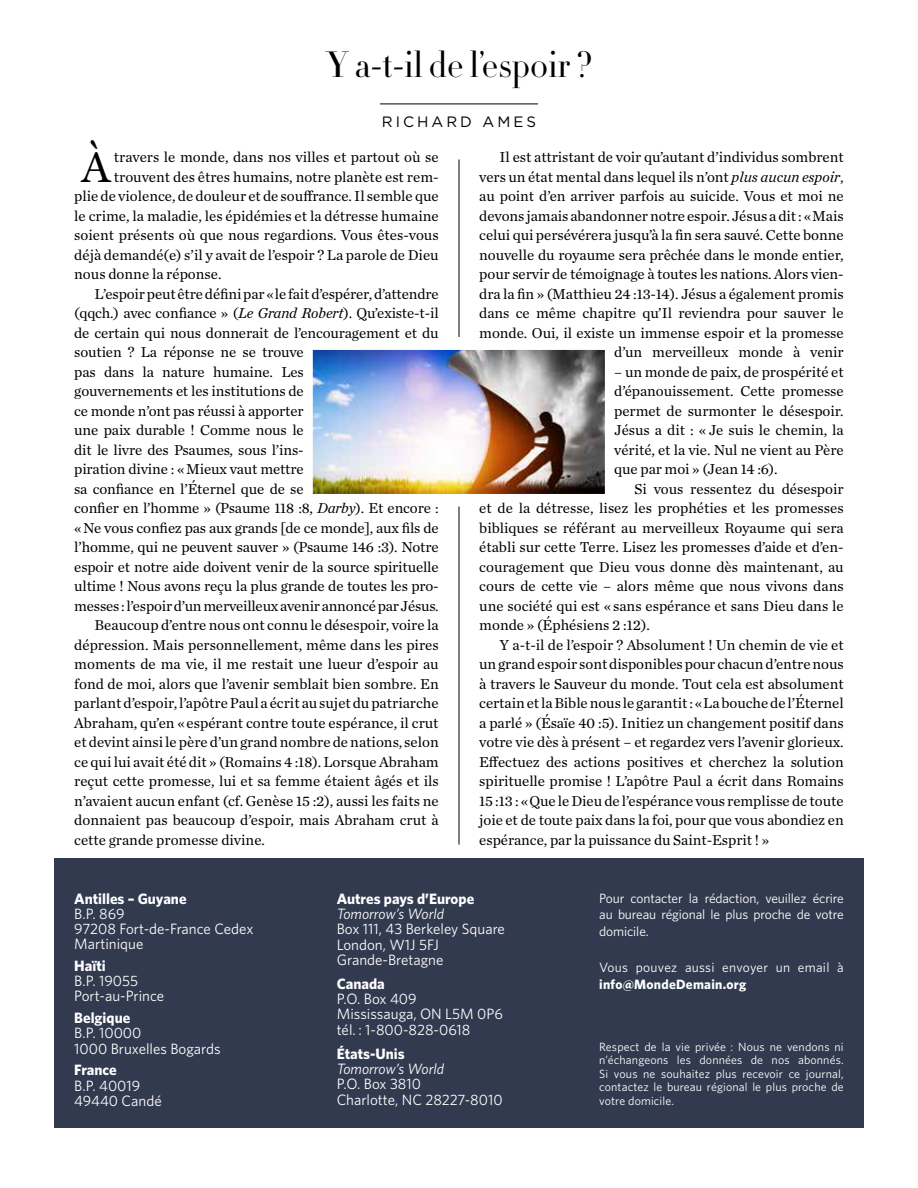
<style>
.page{position:relative;width:918px;height:1188px;background:#fff}
.page>*{position:absolute;margin:0;border:0;box-sizing:border-box;transform-origin:0 0}
.t1{font:44.7px "Chronicle Text G1";color:#000}
.t2{font:300 36px "HTF Didot L24";color:#000}
.t3{font:15px/19.5px "Chronicle Text G1";letter-spacing:-.005em;color:#000;text-align:justify}
.t4{font:15px/15.1px "Whitney";color:#fff}
.t5{font:700 15px "Whitney";color:#fff}
.t6{font:italic 15px "Whitney";color:#fff}
.t7{font:15px "Gotham";letter-spacing:.2em;color:#000}
.t8{font:13.5px/16.5px "Whitney";letter-spacing:-.01em;color:#fff;text-align:justify}
.t9{font:13.5px "Whitney";letter-spacing:.02em;color:#fff}
.t10{font:700 13.5px "Whitney";letter-spacing:.02em;color:#fff}
.t11{font:12px/13.5px "Whitney";letter-spacing:.01em;color:#fff;text-align:justify}
.s1{font-style:italic}
</style>
<div class="page">
<div style="left:54px;top:858px;width:810px;height:270px;background:#323a4f"></div>
<hr style="left:380px;top:104px;width:158px;height:1px;background:#000">
<hr style="left:459px;top:507px;width:1px;height:338px;background:#000">
<hr style="left:459px;top:160px;width:1px;height:177px;background:#000">
<img style="left:313px;top:350px;width:291px;height:143px">
<h2 class="t2" style="left:326px;top:38px;width:268px">Y a-t-il de l’espoir ?</h2>
<p class="t7" style="left:382px;top:112px;width:156px">RICHARD AMES</p>
<h1 class="t1" style="left:82px;top:133px;width:31px">À</h1>
<p class="t3" style="left:114px;top:146px;width:326px">travers le monde, dans nos villes et partout où se</p>
<p class="t3" style="left:114px;top:166px;width:326px">trouvent des êtres humains, notre planète est rem-</p>
<p class="t3" style="left:74px;top:185px;width:366px">plie de violence, de douleur et de souffrance. Il semble que</p>
<p class="t3" style="left:74px;top:205px;width:366px">le crime, la maladie, les épidémies et la détresse humaine</p>
<p class="t3" style="left:74px;top:224px;width:366px">soient présents où que nous regardions. Vous êtes-vous</p>
<p class="t3" style="left:74px;top:244px;width:366px">déjà demandé(e) s’il y avait de l’espoir ? La parole de Dieu</p>
<p class="t3" style="left:74px;top:263px;width:149px">nous donne la réponse.</p>
<p class="t3" style="left:95px;top:283px;width:346px">L’espoir peut être défini par «le fait d’espérer, d’attendre</p>
<p class="t3" style="left:74px;top:302px;width:366px">(qqch.) avec confiance » (<span class="s1">Le Grand Robert</span>). Qu’existe-t-il</p>
<p class="t3" style="left:74px;top:322px;width:366px">de certain qui nous donnerait de l’encouragement et du</p>
<p class="t3" style="left:74px;top:341px;width:231px">soutien ? La réponse ne se trouve</p>
<p class="t3" style="left:74px;top:361px;width:231px">pas dans la nature humaine. Les</p>
<p class="t3" style="left:74px;top:380px;width:231px">gouvernements et les institutions de</p>
<p class="t3" style="left:74px;top:400px;width:231px">ce monde n’ont pas réussi à apporter</p>
<p class="t3" style="left:74px;top:419px;width:231px">une paix durable ! Comme nous le</p>
<p class="t3" style="left:74px;top:439px;width:231px">dit le livre des Psaumes, sous l’ins-</p>
<p class="t3" style="left:74px;top:458px;width:231px">piration divine : «Mieux vaut mettre</p>
<p class="t3" style="left:74px;top:478px;width:231px">sa confiance en l’Éternel que de se</p>
<p class="t3" style="left:74px;top:497px;width:366px">confier en l’homme » (Psaume 118 :8, <span class="s1">Darby</span>). Et encore :</p>
<p class="t3" style="left:74px;top:517px;width:366px">«Ne vous confiez pas aux grands [de ce monde], aux fils de</p>
<p class="t3" style="left:74px;top:536px;width:366px">l’homme, qui ne peuvent sauver » (Psaume 146 :3). Notre</p>
<p class="t3" style="left:74px;top:556px;width:366px">espoir et notre aide doivent venir de la source spirituelle</p>
<p class="t3" style="left:74px;top:575px;width:366px">ultime ! Nous avons reçu la plus grande de toutes les pro-</p>
<p class="t3" style="left:74px;top:595px;width:366px">messes : l’espoir d’un merveilleux avenir annoncé par Jésus.</p>
<p class="t3" style="left:95px;top:614px;width:346px">Beaucoup d’entre nous ont connu le désespoir, voire la</p>
<p class="t3" style="left:74px;top:634px;width:366px">dépression. Mais personnellement, même dans les pires</p>
<p class="t3" style="left:74px;top:653px;width:366px">moments de ma vie, il me restait une lueur d’espoir au</p>
<p class="t3" style="left:74px;top:673px;width:366px">fond de moi, alors que l’avenir semblait bien sombre. En</p>
<p class="t3" style="left:74px;top:692px;width:366px">parlant d’espoir, l’apôtre Paul a écrit au sujet du patriarche</p>
<p class="t3" style="left:74px;top:712px;width:366px">Abraham, qu’en «espérant contre toute espérance, il crut</p>
<p class="t3" style="left:74px;top:731px;width:366px">et devint ainsi le père d’un grand nombre de nations, selon</p>
<p class="t3" style="left:74px;top:751px;width:366px">ce qui lui avait été dit » (Romains 4 :18). Lorsque Abraham</p>
<p class="t3" style="left:74px;top:770px;width:366px">reçut cette promesse, lui et sa femme étaient âgés et ils</p>
<p class="t3" style="left:74px;top:790px;width:366px">n’avaient aucun enfant (cf. Genèse 15 :2), aussi les faits ne</p>
<p class="t3" style="left:74px;top:809px;width:366px">donnaient pas beaucoup d’espoir, mais Abraham crut à</p>
<p class="t3" style="left:74px;top:829px;width:192px">cette grande promesse divine.</p>
<p class="t3" style="left:479px;top:146px;width:366px;text-align:right">Il est attristant de voir qu’autant d’individus sombrent vers un état mental dans lequel ils n’ont <span class="s1">plus aucun espoir</span>, au point d’en arriver parfois au suicide. Vous et moi ne devons jamais abandonner notre espoir. Jésus a dit : «Mais celui qui persévérera jusqu’à la fin sera sauvé. Cette bonne nouvelle du royaume sera prêchée dans le monde entier, pour servir de témoignage à toutes les nations. Alors vien&shy;dra la fin » (Matthieu 24 :13-14). Jésus a également promis dans ce même chapitre qu’Il reviendra pour sauver le monde. Oui, il existe un immense espoir et la promesse d’un merveilleux monde à venir</p>
<p class="t3" style="left:614px;top:361px;width:231px">– un monde de paix, de prospérité et d’épanouissement. Cette promesse permet de surmonter le désespoir.<br>Jésus a dit : « Je suis le chemin, la vérité, et la vie. Nul ne vient au Père que par moi » (Jean 14 :6).</p>
<p class="t3" style="left:479px;top:478px;width:366px;text-indent:155px">Si vous ressentez du désespoir et de la détresse, lisez les prophéties et les promesses bibliques se référant au merveilleux Royaume qui sera établi sur cette Terre. Lisez les promesses d’aide et d’en&shy;couragement que Dieu vous donne dès maintenant, au cours de cette vie – alors même que nous vivons dans une société qui est « sans espérance et sans Dieu dans le monde » (Éphésiens 2 :12).</p>
<p class="t3" style="left:479px;top:634px;width:366px;text-indent:20px">Y a-t-il de l’espoir ? Absolument ! Un chemin de vie et un grand espoir sont disponibles pour chacun d’entre nous à travers le Sauveur du monde. Tout cela est absolument certain et la Bible nous le garantit : «La bouche de l’Éternel a parlé » (Ésaïe 40 :5). Initiez un changement positif dans votre vie dès à présent – et regardez vers l’avenir glorieux.<br>Effectuez des actions positives et cherchez la solution spirituelle promise ! L’apôtre Paul a écrit dans Romains 15 :13 : «Que le Dieu de l’espérance vous remplisse de toute joie et de toute paix dans la foi, pour que vous abondiez en espérance, par la puissance du Saint-Esprit ! »</p>
<p class="t5" style="left:74px;top:888px;width:114px">Antilles – Guyane</p>
<p class="t4" style="left:74px;top:906px;width:181px">B.P. 869<br>97208 Fort-de-France Cedex<br>Martinique</p>
<p class="t5" style="left:74px;top:956px;width:33px">Haïti</p>
<p class="t4" style="left:74px;top:973px;width:91px">B.P. 19055<br>Port-au-Prince</p>
<p class="t5" style="left:74px;top:1008px;width:58px">Belgique</p>
<p class="t4" style="left:74px;top:1025px;width:148px">B.P. 10000<br>1000 Bruxelles Bogards</p>
<p class="t5" style="left:74px;top:1060px;width:44px">France</p>
<p class="t4" style="left:74px;top:1077px;width:89px">B.P. 40019<br>49440 Candé</p>
<p class="t5" style="left:337px;top:888px;width:139px">Autres pays d’Europe</p>
<p class="t6" style="left:337px;top:904px;width:109px">Tomorrow’s World</p>
<p class="t4" style="left:337px;top:921px;width:170px">Box 111, 43 Berkeley Square<br>London, W1J 5FJ<br>Grande-Bretagne</p>
<p class="t5" style="left:337px;top:974px;width:50px">Canada</p>
<p class="t4" style="left:337px;top:991px;width:168px">P.O. Box 409<br>Mississauga, ON L5M 0P6 tél. : 1-800-828-0618</p>
<p class="t5" style="left:337px;top:1043px;width:70px">États-Unis</p>
<p class="t6" style="left:337px;top:1059px;width:109px">Tomorrow’s World</p>
<p class="t4" style="left:337px;top:1076px;width:167px">P.O. Box 3810<br>Charlotte, NC 28227-8010</p>
<p class="t8" style="left:599px;top:889px;width:246px">Pour contacter la rédaction, veuillez écrire au bureau régional le plus proche de votre domicile.</p>
<p class="t9" style="left:599px;top:959px;width:246px">Vous pouvez aussi envoyer un email à</p>
<p class="t10" style="left:599px;top:975px;width:149px">info@MondeDemain.org</p>
<p class="t11" style="left:599px;top:1040px;width:246px">Respect de la vie privée : Nous ne vendons ni n’échangeons les données de nos abonnés.<br>Si vous ne souhaitez plus recevoir ce journal, contactez le bureau régional le plus proche de votre domicile.</p>
</div>
